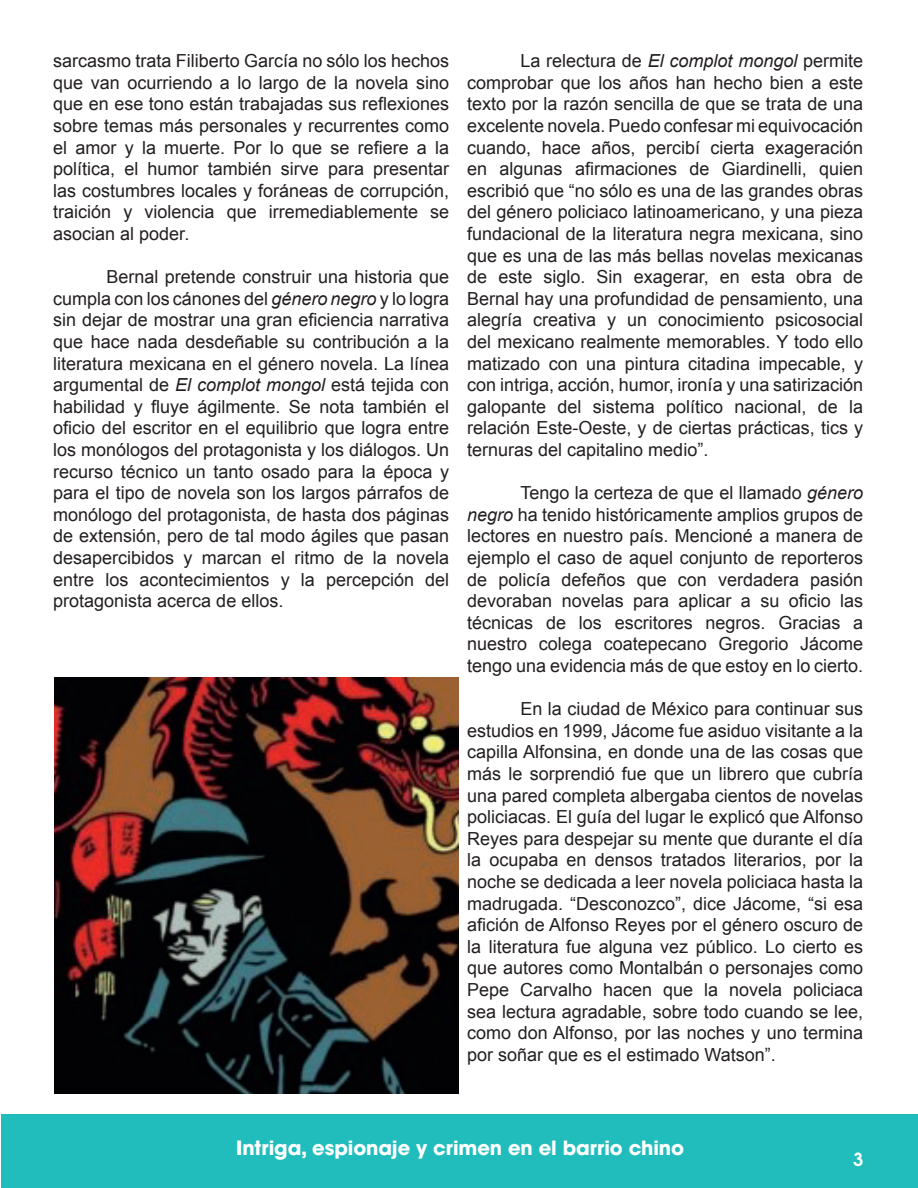
<style>
.page{position:relative;width:918px;height:1188px;background:#fff}
.page>*{position:absolute;margin:0;border:0;box-sizing:border-box;transform-origin:0 0}
.t1{font:700 19.5px "ITC Avant Garde Pro";letter-spacing:-.005em;color:#fff}
.t2{font:18px/21.6px "Arial";color:#231f20;text-align:justify}
.t3{font:600 18px "ITC Avant Garde Pro";color:#fff}
.s1{font-style:italic}
</style>
<div class="page">
<div style="left:2px;top:1114px;width:916px;height:74px;background:#21bdbd"></div>
<img style="left:54px;top:678px;width:404px;height:415px">
<p class="t2" style="left:53px;top:50px;width:397px">sarcasmo trata Filiberto García no sólo los hechos que van ocurriendo a lo largo de la novela sino que en ese tono están trabajadas sus reflexiones sobre temas más personales y recurrentes como el amor y la muerte. Por lo que se refiere a la política, el humor también sirve para presentar las costumbres locales y foráneas de corrupción, traición y violencia que irremediablemente se asocian al poder.</p>
<p class="t2" style="left:53px;top:266px;width:398px;text-indent:53px">Bernal pretende construir una historia que cumpla con los cánones del <span class="s1">género negro</span> y lo logra sin dejar de mostrar una gran eficiencia narrativa que hace nada desdeñable su contribución a la literatura mexicana en el género novela. La línea argumental de <span class="s1">El complot mongol</span> está tejida con habilidad y fluye ágilmente. Se nota también el oficio del escritor en el equilibrio que logra entre los monólogos del protagonista y los diálogos. Un recurso técnico un tanto osado para la época y para el tipo de novela son los largos párrafos de monólogo del protagonista, de hasta dos páginas de extensión, pero de tal modo ágiles que pasan desapercibidos y marcan el ritmo de la novela entre los acontecimientos y la percepción del protagonista acerca de ellos.</p>
<p class="t2" style="left:467px;top:50px;width:398px;text-indent:53px">La relectura de <span class="s1">El complot mongol</span> permite comprobar que los años han hecho bien a este texto por la razón sencilla de que se trata de una excelente novela. Puedo confesar mi equivocación cuando, hace años, percibí cierta exageración en algunas afirmaciones de Giardinelli, quien escribió que “no sólo es una de las grandes obras del género policiaco latinoamericano, y una pieza fundacional de la literatura negra mexicana, sino que es una de las más bellas novelas mexicanas de este siglo. Sin exagerar, en esta obra de Bernal hay una profundidad de pensamiento, una alegría creativa y un conocimiento psicosocial del mexicano realmente memorables. Y todo ello matizado con una pintura citadina impecable, y con intriga, acción, humor, ironía y una satirización galopante del sistema político nacional, de la relación Este-Oeste, y de ciertas prácticas, tics y ternuras del capitalino medio”.</p>
<p class="t2" style="left:467px;top:482px;width:398px;text-indent:53px">Tengo la certeza de que el llamado <span class="s1">género negro</span> ha tenido históricamente amplios grupos de lectores en nuestro país. Mencioné a manera de ejemplo el caso de aquel conjunto de reporteros de policía defeños que con verdadera pasión devoraban novelas para aplicar a su oficio las técnicas de los escritores negros. Gracias a nuestro colega coatepecano Gregorio Jácome tengo una evidencia más de que estoy en lo cierto.</p>
<p class="t2" style="left:467px;top:698px;width:398px;text-indent:53px">En la ciudad de México para continuar sus estudios en 1999, Jácome fue asiduo visitante a la capilla Alfonsina, en donde una de las cosas que más le sorprendió fue que un librero que cubría una pared completa albergaba cientos de novelas policiacas. El guía del lugar le explicó que Alfonso Reyes para despejar su mente que durante el día la ocupaba en densos tratados literarios, por la noche se dedicada a leer novela policiaca hasta la madrugada. “Desconozco”, dice Jácome, “si esa afición de Alfonso Reyes por el género oscuro de la literatura fue alguna vez público. Lo cierto es que autores como Montalbán o personajes como Pepe Carvalho hacen que la novela policiaca sea lectura agradable, sobre todo cuando se lee, como don Alfonso, por las noches y uno termina por soñar que es el estimado Watson”.</p>
<p class="t1" style="left:236px;top:1135px;width:449px">Intriga, espionaje y crimen en el barrio chino</p>
<p class="t3" style="left:853px;top:1148px;width:12px">3</p>
</div>
